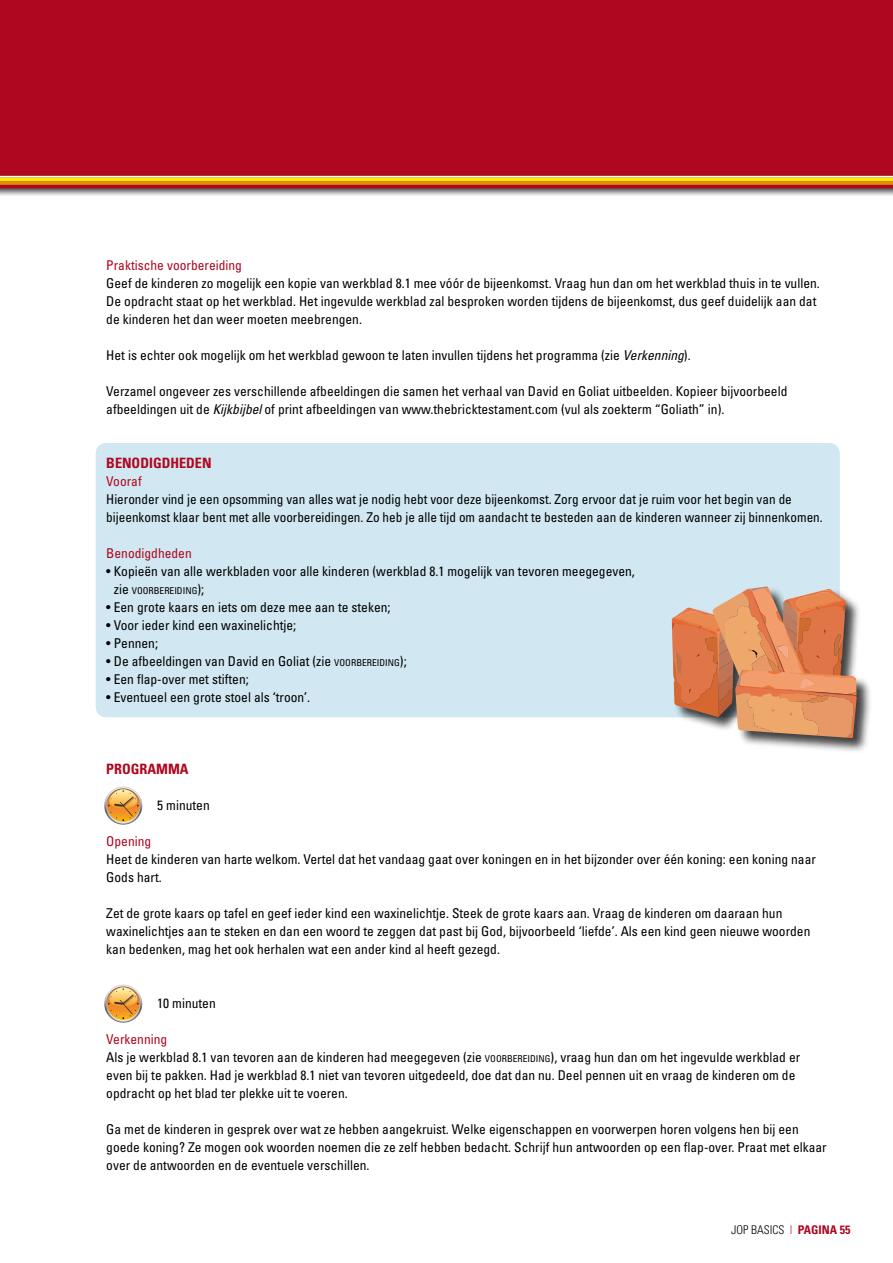
<style>
.page{position:relative;width:893px;height:1263px;background:#fff}
.page>*{position:absolute;margin:0;border:0;box-sizing:border-box;transform-origin:0 0}
.t1{font:700 condensed 14.25px "Univers";color:#af071f}
.t2{font:condensed 13.5px/18px "Univers";color:#000}
.t3{font:condensed 13.5px "Univers";color:#af071f}
.t4{font:300 condensed 12px "Univers";color:#000}
.t5{font:condensed 9.45px "Univers";color:#000}
.s1{font-style:italic}
.s2{font-size:13.5px}
.s3{font-size:9.45px}
.s4{color:#af071f}
.s5{font-weight:700;color:#af071f}
</style>
<div class="page">
<div style="left:0;top:0;width:893px;height:183px;background:#af071f"></div>
<img style="left:0;top:177px;width:893px;height:18px">
<hr style="left:0;top:176px;width:893px;height:1px;background:#fff">
<hr style="left:0;top:185px;width:893px;height:3px;background:#af071f">
<hr style="left:0;top:182px;width:893px;height:2px;background:#e98c00">
<hr style="left:0;top:178px;width:893px;height:3px;background:#ffed00">
<div style="left:96px;top:443px;width:744px;height:274px;background:#d1e8f2;border-radius:11px"></div>
<div style="left:671px;top:586px;width:201px;height:167px;background:#000;opacity:.75"></div>
<svg style="left:672px;top:586px;width:185px;height:152px;background:#d8946f"></svg>
<svg style="left:104px;top:786px;width:38px;height:39px"></svg>
<svg style="left:105px;top:787px;width:36px;height:37px"></svg>
<svg style="left:106px;top:788px;width:34px;height:35px"></svg>
<svg style="left:107px;top:789px;width:33px;height:32px"></svg>
<svg style="left:104px;top:984px;width:38px;height:39px"></svg>
<svg style="left:105px;top:985px;width:36px;height:37px"></svg>
<svg style="left:106px;top:986px;width:34px;height:35px"></svg>
<svg style="left:107px;top:987px;width:33px;height:32px"></svg>
<p class="t3" style="left:106px;top:257px;width:137px">Praktische voorbereiding</p>
<p class="t2" style="left:106px;top:274px;width:715px">Geef de kinderen zo mogelijk een kopie van werkblad 8.1 mee vóór de bijeenkomst. Vraag hun dan om het werkblad thuis in te vullen.<br>De opdracht staat op het werkblad. Het ingevulde werkblad zal besproken worden tijdens de bijeenkomst, dus geef duidelijk aan dat de kinderen het dan weer moeten meebrengen.</p>
<p class="t2" style="left:106px;top:346px;width:586px">Het is echter ook mogelijk om het werkblad gewoon te laten invullen tijdens het programma (zie <span class="s1">Verkenning</span>).</p>
<p class="t2" style="left:106px;top:382px;width:683px">Verzamel ongeveer zes verschillende afbeeldingen die samen het verhaal van David en Goliat uitbeelden. Kopieer bijvoorbeeld afbeeldingen uit de <span class="s1">Kijkbijbel</span> of print afbeeldingen van www.thebricktestament.com (vul als zoekterm “Goliath” in).</p>
<p class="t1" style="left:106px;top:454px;width:18px">BENODIGD</p>
<p class="t1" style="left:170px;top:454px;width:18px">HEDEN</p>
<p class="t3" style="left:106px;top:473px;width:37px">Vooraf</p>
<p class="t2" style="left:106px;top:490px;width:718px">Hieronder vind je een opsomming van alles wat je nodig hebt voor deze bijeenkomst. Zorg ervoor dat je ruim voor het begin van de bijeenkomst klaar bent met alle voorbereidingen. Zo heb je alle tijd om aandacht te besteden aan de kinderen wanneer zij binnenkomen.</p>
<p class="t3" style="left:106px;top:545px;width:87px">Benodigdheden</p>
<p class="t2" style="left:106px;top:562px;width:530px">• Kopieën van alle werkbladen voor alle kinderen (werkblad 8.1 mogelijk van tevoren meegegeven,</p>
<p class="t5" style="left:114px;top:585px;width:92px"><span class="s2">zie</span> VOORBEREIDING<span class="s2">);</span></p>
<p class="t2" style="left:106px;top:598px;width:286px">• Een grote kaars en iets om deze mee aan te steken;</p>
<p class="t2" style="left:106px;top:616px;width:191px">• Voor ieder kind een waxinelichtje;</p>
<p class="t2" style="left:106px;top:634px;width:53px">• Pennen;</p>
<p class="t2" style="left:106px;top:652px;width:302px">• De afbeeldingen van David en Goliat (zie <span class="s3">VOORBEREIDING</span>);</p>
<p class="t2" style="left:106px;top:670px;width:144px">• Een flap-over met stiften;</p>
<p class="t2" style="left:106px;top:688px;width:205px">• Eventueel een grote stoel als ‘troon’.</p>
<p class="t1" style="left:106px;top:760px;width:19px">PROGRAMMA</p>
<p class="t2" style="left:157px;top:796px;width:54px">5 minuten</p>
<p class="t3" style="left:106px;top:833px;width:46px">Opening</p>
<p class="t2" style="left:106px;top:850px;width:711px">Heet de kinderen van harte welkom. Vertel dat het vandaag gaat over koningen en in het bijzonder over één koning: een koning naar<br>Gods hart.</p>
<p class="t2" style="left:106px;top:904px;width:706px">Zet de grote kaars op tafel en geef ieder kind een waxinelichtje. Steek de grote kaars aan. Vraag de kinderen om daaraan hun waxinelichtjes aan te steken en dan een woord te zeggen dat past bij God, bijvoorbeeld ‘liefde’. Als een kind geen nieuwe woorden kan bedenken, mag het ook herhalen wat een ander kind al heeft gezegd.</p>
<p class="t2" style="left:157px;top:994px;width:60px">10 minuten</p>
<p class="t2" style="left:106px;top:1030px;width:695px"><span class="s4">Verkenning<br></span>Als je werkblad 8.1 van tevoren aan de kinderen had meegegeven (zie <span class="s3">VOORBEREIDING</span>), vraag hun dan om het ingevulde werkblad er even bij te pakken. Had je werkblad 8.1 niet van tevoren uitgedeeld, doe dat dan nu. Deel pennen uit en vraag de kinderen om de opdracht op het blad ter plekke uit te voeren.</p>
<p class="t2" style="left:106px;top:1120px;width:722px">Ga met de kinderen in gesprek over wat ze hebben aangekruist. Welke eigenschappen en voorwerpen horen volgens hen bij een goede koning? Ze mogen ook woorden noemen die ze zelf hebben bedacht. Schrijf hun antwoorden op een flap-over. Praat met elkaar over de antwoorden en de eventuele verschillen.</p>
<p class="t4" style="left:731px;top:1222px;width:121px">JOP BASICS <span class="s4">|</span> <span class="s5">PAGINA 55</span></p>
</div>
